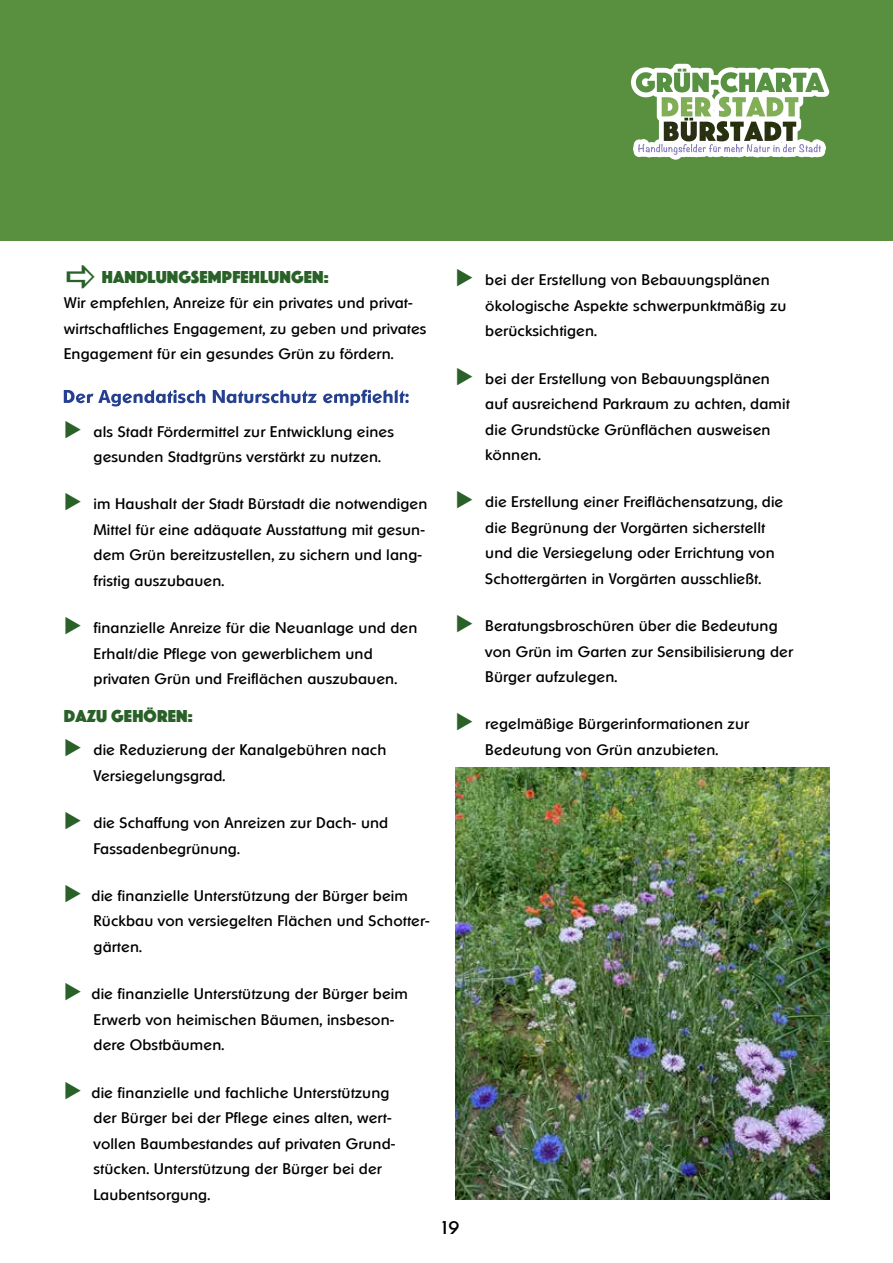
<style>
.page{position:relative;width:893px;height:1263px;background:#fff}
.page>*{position:absolute;margin:0;border:0;box-sizing:border-box;transform-origin:0 0}
.t1{font:18px "Phosphate Solid";letter-spacing:.01em;color:#296129}
.t2{font:18px "Ornitons";color:#000}
.t3{font:15px/25.5px "Ornitons";letter-spacing:.01em;color:#000}
.s1{color:#296129}
</style>
<div class="page">
<div style="left:0;top:0;width:893px;height:240px;background:#589040"></div>
<svg style="left:64px;top:390px;width:345px;height:16px"></svg>
<svg style="left:718px;top:144px;width:101px;height:11px"></svg>
<img style="left:631px;top:64px;width:87px;height:96px">
<img style="left:636px;top:69px;width:188px;height:23px">
<img style="left:455px;top:767px;width:374px;height:432px">
<p class="t1" style="left:102px;top:264px;width:229px">HANDLUNGSEMPFEHLUNGEN:</p>
<p class="t3" style="left:64px;top:290px;width:364px">Wir empfehlen, Anreize für ein privates und privat&shy;wirtschaftliches Engagement, zu geben und privates<br>Engagement für ein gesundes Grün zu fördern.</p>
<p class="t3" style="left:94px;top:418px;width:302px;text-indent:-30px"><span class="s1">◆</span> als Stadt Fördermittel zur Entwicklung eines gesunden Stadtgrüns verstärkt zu nutzen.</p>
<p class="t3" style="left:94px;top:491px;width:335px;text-indent:-30px"><span class="s1">◆</span> im Haushalt der Stadt Bürstadt die notwendigen Mittel für eine adäquate Ausstattung mit gesun&shy;dem Grün bereitzustellen, zu sichern und lang&shy;fristig auszubauen.</p>
<p class="t3" style="left:94px;top:615px;width:325px;text-indent:-30px"><span class="s1">◆</span> finanzielle Anreize für die Neuanlage und den<br>Erhalt/die Pflege von gewerblichem und privaten Grün und Freiflächen auszubauen.</p>
<p class="t1" style="left:64px;top:703px;width:130px">DAZU GEHÖREN:</p>
<p class="t3" style="left:94px;top:737px;width:294px;text-indent:-30px"><span class="s1">◆</span> die Reduzierung der Kanalgebühren nach<br>Versiegelungsgrad.</p>
<p class="t3" style="left:94px;top:810px;width:296px;text-indent:-30px"><span class="s1">◆</span> die Schaffung von Anreizen zur Dach- und<br>Fassadenbegrünung.</p>
<p class="t3" style="left:94px;top:883px;width:338px;text-indent:-30px"><span class="s1">◆</span> die finanzielle Unterstützung der Bürger beim<br>Rückbau von versiegelten Flächen und Schotter&shy;gärten.</p>
<p class="t3" style="left:94px;top:981px;width:316px;text-indent:-30px"><span class="s1">◆</span> die finanzielle Unterstützung der Bürger beim<br>Erwerb von heimischen Bäumen, insbeson&shy;dere Obstbäumen.</p>
<p class="t3" style="left:94px;top:1079px;width:303px;text-indent:-30px"><span class="s1">◆</span> die finanzielle und fachliche Unterstützung der Bürger bei der Pflege eines alten, wert&shy;vollen Baumbestandes auf privaten Grund&shy;stücken. Unterstützung der Bürger bei der Laubentsorgung.</p>
<p class="t3" style="left:485px;top:267px;width:303px;text-indent:-30px"><span class="s1">◆</span> bei der Erstellung von Bebauungsplänen ökologische Aspekte schwerpunktmäßig zu berücksichtigen.</p>
<p class="t3" style="left:485px;top:365px;width:306px;text-indent:-30px"><span class="s1">◆</span> bei der Erstellung von Bebauungsplänen auf ausreichend Parkraum zu achten, damit die Grundstücke Grünflächen ausweisen können.</p>
<p class="t3" style="left:485px;top:489px;width:300px;text-indent:-30px"><span class="s1">◆</span> die Erstellung einer Freiflächensatzung, die die Begrünung der Vorgärten sicherstellt und die Versiegelung oder Errichtung von Schottergärten in Vorgärten ausschließt.</p>
<p class="t3" style="left:485px;top:613px;width:309px;text-indent:-30px"><span class="s1">◆</span> Beratungsbroschüren über die Bedeutung von Grün im Garten zur Sensibilisierung der<br>Bürger aufzulegen.</p>
<p class="t3" style="left:455px;top:711px;width:295px;text-align:center"><span class="s1">◆</span> regelmäßige Bürgerinformationen zur<br>Bedeutung von Grün anzubieten.</p>
<p class="t2" style="left:439px;top:1216px;width:22px">19</p>
</div>
